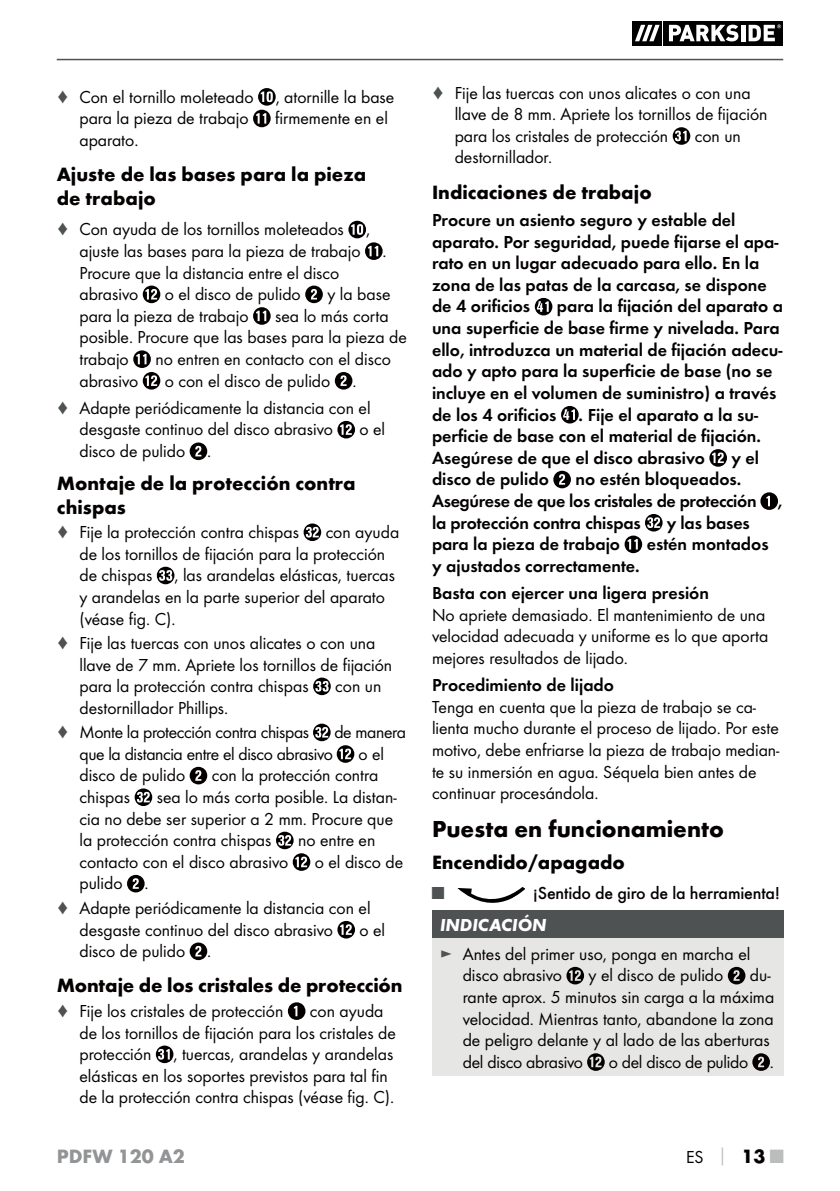
<style>
.page{position:relative;width:840px;height:1191px;background:#fff}
.page>*{position:absolute;margin:0;border:0;box-sizing:border-box;transform-origin:0 0}
.t1{font:700 24px "Futura";color:#040000}
.t2{font:700 20px/24px "Futura";color:#040000}
.t3{font:700 20px "Futura";color:#929495}
.t4{font:18px/21.6px "Futura Boo";color:#040000}
.t5{font:18px/21.6px "Futura Dem";color:#040000}
.t6{font:18px/24.4px "Futura Boo";letter-spacing:-.02em;color:#040000}
.t7{font:500 18px "Futura";letter-spacing:-.01em;color:#040000}
.t8{font:italic 700 18px "Futura";color:#fff}
.t9{font:18px "Futura Boo";color:#4f5253}
.s1{color:#4f5253}
.s2{font-family:"Futura";font-weight:700;color:#bbbdbc}
.s3{font-family:"Futura";font-weight:700;font-size:20px}
.s4{font-family:"Futura";font-weight:700;font-size:20px;color:#bbbdbc}
</style>
<div class="page">
<hr style="left:57px;top:59px;width:725px;height:1px;background:#4f5253">
<svg style="left:661px;top:21px;width:1px;height:24px"></svg>
<svg style="left:632px;top:21px;width:29px;height:24px"></svg>
<svg style="left:663px;top:21px;width:119px;height:24px"></svg>
<svg style="left:634px;top:25px;width:25px;height:16px"></svg>
<svg style="left:668px;top:25px;width:70px;height:16px"></svg>
<svg style="left:740px;top:25px;width:4px;height:16px"></svg>
<svg style="left:748px;top:24px;width:32px;height:17px"></svg>
<svg style="left:253px;top:88px;width:22px;height:39px"></svg>
<svg style="left:348px;top:221px;width:34px;height:39px"></svg>
<svg style="left:143px;top:285px;width:17px;height:18px"></svg>
<svg style="left:305px;top:285px;width:17px;height:18px"></svg>
<svg style="left:253px;top:307px;width:17px;height:18px"></svg>
<svg style="left:133px;top:350px;width:27px;height:39px"></svg>
<svg style="left:334px;top:372px;width:18px;height:17px"></svg>
<svg style="left:337px;top:421px;width:18px;height:17px"></svg>
<svg style="left:189px;top:442px;width:18px;height:18px"></svg>
<svg style="left:303px;top:523px;width:18px;height:18px"></svg>
<svg style="left:157px;top:567px;width:17px;height:17px"></svg>
<svg style="left:313px;top:677px;width:17px;height:18px"></svg>
<svg style="left:313px;top:723px;width:17px;height:18px"></svg>
<svg style="left:336px;top:745px;width:18px;height:18px"></svg>
<svg style="left:189px;top:767px;width:18px;height:17px"></svg>
<svg style="left:135px;top:788px;width:17px;height:18px"></svg>
<svg style="left:276px;top:831px;width:34px;height:40px"></svg>
<svg style="left:127px;top:875px;width:17px;height:17px"></svg>
<svg style="left:337px;top:921px;width:18px;height:17px"></svg>
<svg style="left:189px;top:942px;width:18px;height:18px"></svg>
<svg style="left:288px;top:1002px;width:17px;height:18px"></svg>
<svg style="left:156px;top:1045px;width:17px;height:18px"></svg>
<svg style="left:672px;top:127px;width:18px;height:18px"></svg>
<svg style="left:534px;top:298px;width:18px;height:17px"></svg>
<svg style="left:561px;top:406px;width:17px;height:17px"></svg>
<svg style="left:709px;top:449px;width:17px;height:18px"></svg>
<svg style="left:553px;top:471px;width:17px;height:17px"></svg>
<svg style="left:760px;top:492px;width:17px;height:18px"></svg>
<svg style="left:624px;top:514px;width:38px;height:39px"></svg>
<svg style="left:457px;top:887px;width:68px;height:16px"></svg>
<div style="left:432px;top:910px;width:350px;height:28px;background:#4f5253"></div>
<div style="left:432px;top:938px;width:350px;height:137px;background:#e6e6e5"></div>
<svg style="left:566px;top:967px;width:17px;height:17px"></svg>
<svg style="left:727px;top:967px;width:18px;height:17px"></svg>
<svg style="left:587px;top:1053px;width:17px;height:17px"></svg>
<svg style="left:752px;top:1053px;width:17px;height:17px"></svg>
<p class="t4" style="left:79px;top:87px;width:316px;text-indent:-23px"><span class="s1">♦</span> Con el tornillo moleteado , atornille la base para la pieza de trabajo</p>
<p class="t4" style="left:275px;top:108px;width:114px">firmemente en el</p>
<p class="t4" style="left:79px;top:130px;width:60px">aparato.</p>
<p class="t2" style="left:57px;top:164px;width:311px">Ajuste de las bases para la pieza de trabajo</p>
<p class="t4" style="left:79px;top:219px;width:308px;text-indent:-23px"><span class="s1">♦</span> Con ayuda de los tornillos moleteados , ajuste las bases para la pieza de trabajo .<br>Procure que la distancia entre el disco abrasivo</p>
<p class="t4" style="left:165px;top:284px;width:137px">o el disco de pulido</p>
<p class="t4" style="left:327px;top:284px;width:65px">y la base</p>
<p class="t4" style="left:79px;top:306px;width:170px">para la pieza de trabajo</p>
<p class="t4" style="left:79px;top:306px;width:328px;text-indent:195px">sea lo más corta posible. Procure que las bases para la pieza de trabajo</p>
<p class="t4" style="left:155px;top:349px;width:237px">no entren en contacto con el disco</p>
<p class="t4" style="left:57px;top:368px;width:315px;line-height:27.2px;text-indent:108px">o con el disco de pulido . <span class="s1">♦</span> Adapte periódicamente la distancia con el</p>
<p class="t4" style="left:79px;top:419px;width:255px">desgaste continuo del disco abrasivo</p>
<p class="t4" style="left:359px;top:419px;width:27px">o el</p>
<p class="t4" style="left:79px;top:441px;width:133px">disco de pulido .</p>
<p class="t2" style="left:57px;top:472px;width:300px">Montaje de la protección contra chispas</p>
<p class="t4" style="left:57px;top:522px;width:244px"><span class="s1">♦</span> Fije la protección contra chispas</p>
<p class="t4" style="left:79px;top:371px;width:60px">abrasivo</p>
<p class="t4" style="left:79px;top:522px;width:321px;text-indent:246px">con ayuda de los tornillos de fijación para la protección de chispas , las arandelas elásticas, tuercas y arandelas en la parte superior del aparato (véase fig. C).</p>
<p class="t4" style="left:79px;top:633px;width:314px;text-indent:-23px"><span class="s1">♦</span> Fije las tuercas con unos alicates o con una llave de 7 mm. Apriete los tornillos de fijación para la protección contra chispas</p>
<p class="t4" style="left:335px;top:676px;width:48px">con un</p>
<p class="t6" style="left:57px;top:696px;width:254px;text-indent:23px">destornillador Phillips.<br><span class="s1">♦</span> Monte la protección contra chispas</p>
<p class="t6" style="left:334px;top:721px;width:73px">de manera</p>
<p class="t6" style="left:79px;top:742px;width:255px">que la distancia entre el disco abrasivo</p>
<p class="t4" style="left:358px;top:744px;width:27px">o el</p>
<p class="t4" style="left:79px;top:765px;width:107px">disco de pulido</p>
<p class="t4" style="left:212px;top:765px;width:168px">con la protección contra</p>
<p class="t4" style="left:79px;top:787px;width:52px">chispas</p>
<p class="t4" style="left:79px;top:787px;width:318px;text-indent:77px">sea lo más corta posible. La distan&shy;cia no debe ser superior a 2 mm. Procure que la protección contra chispas</p>
<p class="t4" style="left:298px;top:830px;width:79px">no entre en</p>
<p class="t4" style="left:79px;top:852px;width:210px">contacto con el disco abrasivo</p>
<p class="t4" style="left:314px;top:852px;width:90px">o el disco de</p>
<p class="t4" style="left:57px;top:872px;width:315px;line-height:24.4px;text-indent:23px">pulido .<br><span class="s1">♦</span> Adapte periódicamente la distancia con el</p>
<p class="t4" style="left:79px;top:919px;width:255px">desgaste continuo del disco abrasivo</p>
<p class="t4" style="left:359px;top:919px;width:27px">o el</p>
<p class="t4" style="left:79px;top:941px;width:133px">disco de pulido .</p>
<p class="t2" style="left:57px;top:975px;width:347px">Montaje de los cristales de protección</p>
<p class="t4" style="left:57px;top:1001px;width:228px"><span class="s1">♦</span> Fije los cristales de protección</p>
<p class="t4" style="left:79px;top:1001px;width:318px;text-indent:230px">con ayuda de los tornillos de fijación para los cristales de protección , tuercas, arandelas y arandelas elásticas en los soportes previstos para tal fin de la protección contra chispas (véase fig. C).</p>
<p class="t4" style="left:454px;top:83px;width:314px;text-indent:-23px"><span class="s1">♦</span> Fije las tuercas con unos alicates o con una llave de 8 mm. Apriete los tornillos de fijación para los cristales de protección</p>
<p class="t4" style="left:694px;top:126px;width:48px">con un</p>
<p class="t4" style="left:454px;top:148px;width:99px">destornillador.</p>
<p class="t2" style="left:432px;top:182px;width:221px">Indicaciones de trabajo</p>
<p class="t5" style="left:432px;top:210px;width:348px">Procure un asiento seguro y estable del aparato. Por seguridad, puede fijarse el apa&shy;rato en un lugar adecuado para ello. En la zona de las patas de la carcasa, se dispone de 4 orificios</p>
<p class="t5" style="left:432px;top:297px;width:352px;text-indent:125px">para la fijación del aparato a una superficie de base firme y nivelada. Para ello, introduzca un material de fijación adecu&shy;ado y apto para la superficie de base (no se incluye en el volumen de suministro) a través de los 4 orificios . Fije el aparato a la su&shy;perficie de base con el material de fijación.<br>Asegúrese de que el disco abrasivo</p>
<p class="t5" style="left:731px;top:448px;width:29px">y el</p>
<p class="t5" style="left:432px;top:469px;width:118px">disco de pulido</p>
<p class="t5" style="left:432px;top:469px;width:351px;text-indent:143px">no estén bloqueados.<br>Asegúrese de que los cristales de protección , la protección contra chispas</p>
<p class="t5" style="left:666px;top:513px;width:85px">y las bases</p>
<p class="t5" style="left:432px;top:534px;width:189px">para la pieza de trabajo</p>
<p class="t5" style="left:646px;top:534px;width:123px">estén montados</p>
<p class="t5" style="left:432px;top:553px;width:278px;line-height:27.2px">y ajustados correctamente.<br>Basta con ejercer una ligera presión</p>
<p class="t4" style="left:432px;top:605px;width:338px">No apriete demasiado. El mantenimiento de una velocidad adecuada y uniforme es lo que aporta mejores resultados de lijado.</p>
<p class="t5" style="left:432px;top:675px;width:183px">Procedimiento de lijado</p>
<p class="t4" style="left:432px;top:697px;width:349px">Tenga en cuenta que la pieza de trabajo se ca&shy;lienta mucho durante el proceso de lijado. Por este motivo, debe enfriarse la pieza de trabajo median&shy;te su inmersión en agua. Séquela bien antes de continuar procesándola.</p>
<h1 class="t1" style="left:432px;top:819px;width:293px">Puesta en funcionamiento</h1>
<p class="t2" style="left:432px;top:852px;width:194px">Encendido/apagado</p>
<p class="t9" style="left:432px;top:885px;width:14px">■</p>
<p class="t7" style="left:532px;top:885px;width:249px">¡Sentido de giro de la herramienta!</p>
<p class="t8" style="left:440px;top:919px;width:108px">INDICACIÓN</p>
<p class="t4" style="left:462px;top:944px;width:289px;text-indent:-23px"><span class="s1">►</span> Antes del primer uso, ponga en marcha el disco abrasivo</p>
<p class="t4" style="left:462px;top:965px;width:313px;text-indent:287px">du&shy;rante aprox. 5 minutos sin carga a la máxima velocidad. Mientras tanto, abandone la zona de peligro delante y al lado de las aberturas del disco abrasivo</p>
<p class="t4" style="left:588px;top:965px;width:136px">y el disco de pulido</p>
<p class="t4" style="left:608px;top:1052px;width:166px">o del disco de pulido .</p>
<p class="t3" style="left:57px;top:1148px;width:130px">PDFW 120 A2</p>
<p class="t4" style="left:685px;top:1146px;width:99px">ES <span class="s2">│</span> <span class="s3">13</span> <span class="s4">■</span></p>
</div>
